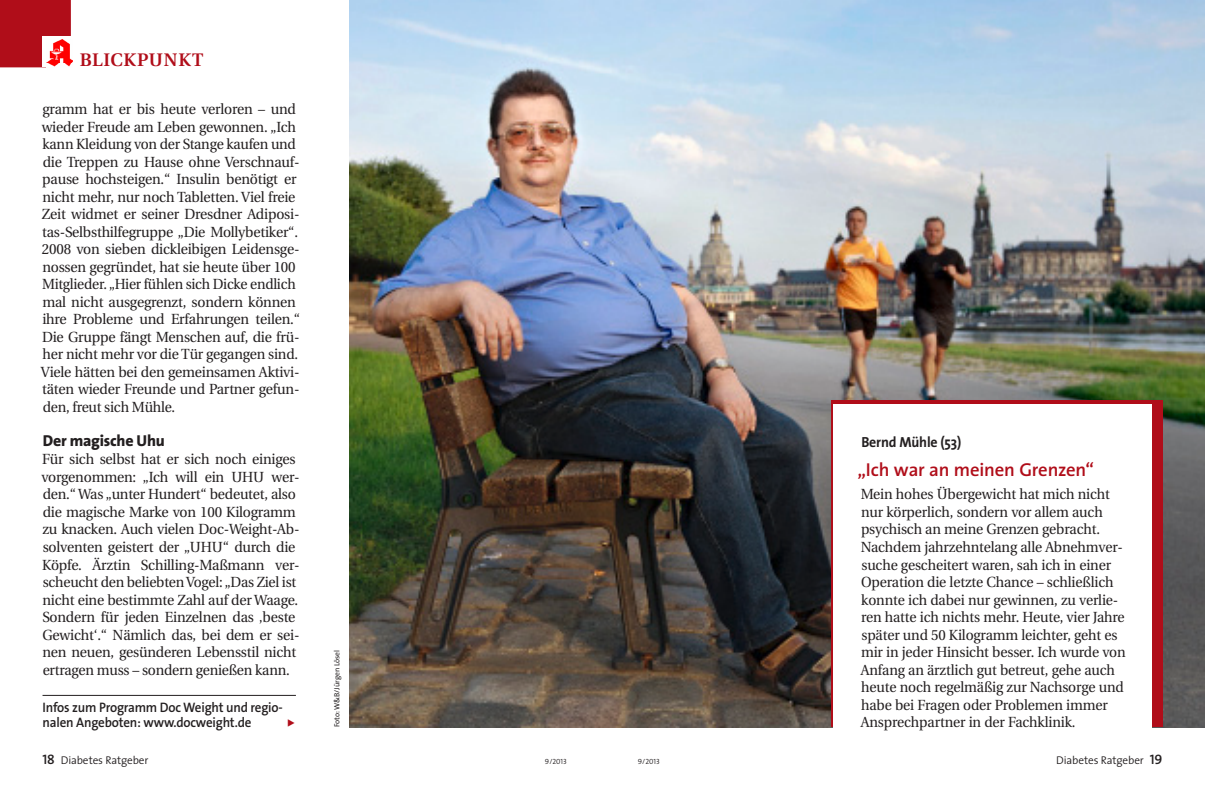
<style>
.page{position:relative;width:1205px;height:798px;background:#fff}
.page>*{position:absolute;margin:0;border:0;box-sizing:border-box;transform-origin:0 0}
.Kasten_Head_17_PT{font:600 18.75px "The Sans";letter-spacing:-.01em;color:#b00d19}
.t1{font:600 18.12px "Utopia";letter-spacing:.045em;color:#b00d19}
.Zwiti{font:800 15.88px "The Sans";letter-spacing:-.015em;color:#231f20}
.Lauftext_mit_Einzu{font:14.62px/17.5px "Utopia";letter-spacing:-.015em;color:#231f20;scale:.96 1}
.Kasten_Head_17_PT-2{font:14.62px/17.5px "Utopia";letter-spacing:-.01em;color:#231f20;scale:.95 1}
.Lauftext_nach_Zwit{font:14.62px/17.5px "Utopia";letter-spacing:-.015em;color:#231f20;scale:.96 1}
.Interview_Antwort{font:700 14.62px "The Sans";letter-spacing:-.01em;color:#231f20;scale:.95 1}
.Lauftext_nach_Zwit-2{font:600 13.75px/15px "The Sans B6";letter-spacing:-.015em;color:#231f20;scale:.95 1}
.t2{font:300 11.25px "The Sans";letter-spacing:-.015em;color:#231f20}
.t3{font:7.5px "The Sans";color:#231f20}
.t4{font:7.5px "The Sans Semi Light Caps";color:#231f20}
.s1{font-family:"The Sans Semi Bold Caps";font-weight:400;font-size:13.75px}
</style>
<div class="page">
<img style="left:349px;top:0;width:856px;height:726px">
<div style="left:831px;top:400px;width:331px;height:326px;background:#b00d19"></div>
<div style="left:833px;top:404px;width:319px;height:350px;background:#fff"></div>
<div style="left:0;top:0;width:71px;height:67px;background:#b00d19"></div>
<div style="left:43px;top:36px;width:31px;height:31px;background:#fff"></div>
<img style="left:46px;top:39px;width:27px;height:28px">
<hr style="left:43px;top:694px;width:253px;height:1px;background:#231f20">
<p class="t1" style="left:80px;top:50px;width:125px">BLICKPUNKT</p>
<p class="Lauftext_mit_Einzu" style="left:41px;top:100px;width:272px">gramm hat er bis heute verloren – und wieder Freude am Leben gewonnen. „Ich kann Kleidung von der Stange kaufen und die Treppen zu Hause ohne Verschnauf&shy;pause hochsteigen.“ Insulin benötigt er nicht mehr, nur noch Tabletten. Viel freie Zeit widmet er seiner Dresdner Adiposi&shy;tas-Selbsthilfegruppe „Die Mollybetiker“.<br>2008 von sieben dickleibigen Leidensge&shy;nossen gegründet, hat sie heute über 100<br>Mitglieder. „Hier fühlen sich Dicke endlich mal nicht ausgegrenzt, sondern können ihre Probleme und Erfahrungen teilen.“ Die Gruppe fängt Menschen auf, die frü&shy;her nicht mehr vor die Tür gegangen sind.<br>Viele hätten bei den gemeinsamen Aktivi&shy;täten wieder Freunde und Partner gefun&shy;den, freut sich Mühle.</p>
<p class="Zwiti" style="left:43px;top:427px;width:124px">Der magische Uhu</p>
<p class="Lauftext_nach_Zwit" style="left:41px;top:451px;width:270px">Für sich selbst hat er sich noch einiges vorgenommen: „Ich will ein UHU wer&shy;den.“ Was „unter Hundert“ bedeutet, also die magische Marke von 100 Kilogramm zu knacken. Auch vielen Doc-Weight-Ab&shy;solventen geistert der „UHU“ durch die Köpfe. Ärztin Schilling-Maßmann ver&shy;scheucht den beliebten Vogel: „Das Ziel ist nicht eine bestimmte Zahl auf der Waage.<br>Sondern für jeden Einzelnen das ‚beste Gewicht‘.“ Nämlich das, bei dem er sei&shy;nen neuen, gesünderen Lebensstil nicht ertragen muss – sondern genießen kann.</p>
<p class="Lauftext_nach_Zwit-2" style="left:43px;top:700px;width:254px">Infos zum Programm Doc Weight und regio&shy;nalen Angeboten: www.docweight.de</p>
<p class="t3" style="left:331px;top:726px;width:78px;rotate:-90deg">Foto: W&amp;B/Jürgen Lösel</p>
<p class="Interview_Antwort" style="left:861px;top:429px;width:107px">Bernd Mühle (53)</p>
<p class="Kasten_Head_17_PT" style="left:857px;top:453px;width:238px">„Ich war an meinen Grenzen“</p>
<p class="Kasten_Head_17_PT-2" style="left:861px;top:486px;width:280px">Mein hohes Übergewicht hat mich nicht nur körperlich, sondern vor allem auch psychisch an meine Grenzen gebracht.<br>Nachdem jahrzehntelang alle Abnehmver&shy;suche gescheitert waren, sah ich in einer Operation die letzte Chance – schließlich konnte ich dabei nur gewinnen, zu verlie&shy;ren hatte ich nichts mehr. Heute, vier Jahre später und 50 Kilogramm leichter, geht es mir in jeder Hinsicht besser. Ich wurde von Anfang an ärztlich gut betreut, gehe auch heute noch regelmäßig zur Nachsorge und habe bei Fragen oder Problemen immer</p>
<p class="Kasten_Head_17_PT-2" style="left:861px;top:713px;width:227px">Ansprechpartner in der Fachklinik.</p>
<p class="t2" style="left:43px;top:750px;width:107px"><span class="s1">18</span> Diabetes Ratgeber</p>
<p class="t4" style="left:545px;top:755px;width:24px">9/2013</p>
<p class="t4" style="left:638px;top:755px;width:24px">9/2013</p>
<p class="t2" style="left:1056px;top:750px;width:108px">Diabetes Ratgeber <span class="s1">19</span></p>
</div>
